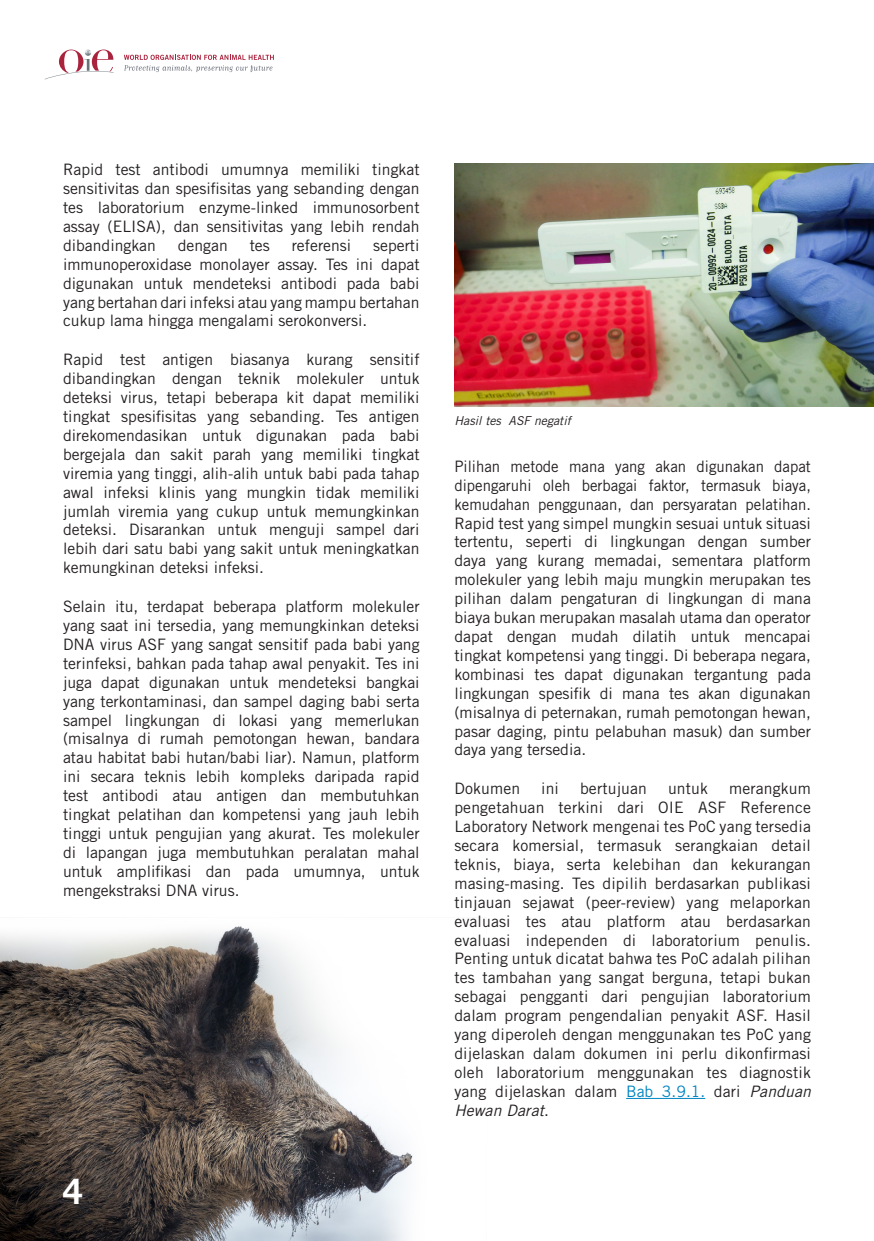
<style>
.page{position:relative;width:874px;height:1241px;background:#fff}
.page>*{position:absolute;margin:0;border:0;box-sizing:border-box;transform-origin:0 0}
.t1{font:700 35px "Trade Gothic LT Std";color:#fff}
.Body_Text{font:15.75px/18.9px "Trade Gothic LT Std";color:#231f20;text-align:justify}
.Body_Text-2{font:15.75px/18.9px "Trade Gothic LT Std";color:#231f20;text-align:justify;scale:.95 1}
.t2{font:italic 12.25px "Trade Gothic LT Std";color:#231f20}
.s1{color:#0084c1}
.s2{font-style:italic}
</style>
<div class="page">
<svg style="left:45px;top:49px;width:69px;height:30px"></svg>
<svg style="left:124px;top:55px;width:150px;height:17px"></svg>
<img style="left:0;top:926px;width:413px;height:314px">
<hr style="left:626px;top:1097px;width:79px;height:1px;background:#0084c1">
<img style="left:454px;top:164px;width:419px;height:242px">
<p class="Body_Text" style="left:63px;top:160px;width:358px">Rapid test antibodi umumnya memiliki tingkat sensitivitas dan spesifisitas yang sebanding dengan tes laboratorium enzyme-linked immunosorbent assay (ELISA), dan sensitivitas yang lebih rendah dibandingkan</p>
<p class="Body_Text" style="left:63px;top:235px;width:358px;text-indent:310px">seperti immunoperoxidase monolayer assay. Tes ini dapat digunakan untuk mendeteksi antibodi pada babi yang bertahan dari infeksi atau yang mampu bertahan cukup lama hingga mengalami serokonversi.</p>
<p class="Body_Text" style="left:63px;top:350px;width:358px">Rapid test antigen biasanya kurang sensitif dibandingkan dengan teknik molekuler untuk deteksi virus, tetapi beberapa kit dapat memiliki tingkat spesifisitas yang sebanding. Tes antigen direkomendasikan untuk digunakan pada babi bergejala dan sakit parah yang memiliki tingkat viremia yang tinggi, alih-alih untuk babi pada tahap awal infeksi klinis yang mungkin tidak memiliki jumlah viremia yang cukup untuk memungkinkan deteksi. Disarankan untuk menguji sampel dari lebih dari satu babi yang sakit untuk meningkatkan kemungkinan deteksi infeksi.</p>
<p class="Body_Text" style="left:63px;top:596px;width:358px">Selain itu, terdapat beberapa platform molekuler yang saat ini tersedia, yang memungkinkan deteksi DNA virus ASF yang sangat sensitif pada babi yang terinfeksi, bahkan pada tahap awal penyakit. Tes ini juga dapat digunakan untuk mendeteksi bangkai yang terkontaminasi, dan sampel daging babi serta sampel lingkungan di lokasi yang memerlukan (misalnya di rumah pemotongan hewan, bandara atau habitat babi hutan/babi liar). Namun, platform ini secara teknis lebih kompleks daripada rapid test antibodi atau antigen dan membutuhkan tingkat pelatihan dan kompetensi yang jauh lebih tinggi untuk pengujian yang akurat. Tes molekuler di lapangan juga membutuhkan peralatan mahal untuk amplifikasi dan pada umumnya, untuk mengekstraksi DNA virus.</p>
<p class="Body_Text" style="left:178px;top:235px;width:51px">dengan</p>
<p class="Body_Text" style="left:249px;top:235px;width:22px">tes</p>
<p class="Body_Text" style="left:291px;top:235px;width:61px">referensi</p>
<p class="t1" style="left:63px;top:1169px;width:21px">4</p>
<p class="t2" style="left:454px;top:413px;width:118px">Hasil tes ASF negatif</p>
<p class="Body_Text-2" style="left:454px;top:456px;width:376px">Pilihan metode mana yang akan digunakan dapat dipengaruhi oleh berbagai faktor, termasuk biaya, kemudahan penggunaan, dan persyaratan pelatihan.<br>Rapid test yang simpel mungkin sesuai untuk situasi tertentu, seperti di lingkungan dengan sumber daya yang kurang memadai, sementara platform molekuler yang lebih maju mungkin merupakan tes pilihan dalam pengaturan di lingkungan di mana biaya bukan merupakan masalah utama dan operator dapat dengan mudah dilatih untuk mencapai tingkat kompetensi yang tinggi. Di beberapa negara, kombinasi tes dapat digunakan tergantung pada lingkungan spesifik di mana tes akan digunakan (misalnya di peternakan, rumah pemotongan hewan, pasar daging, pintu pelabuhan masuk) dan sumber daya yang tersedia.</p>
<p class="Body_Text" style="left:454px;top:778px;width:67px">Dokumen</p>
<p class="Body_Text" style="left:541px;top:778px;width:19px">ini</p>
<p class="Body_Text" style="left:579px;top:778px;width:68px">bertujuan</p>
<p class="Body_Text" style="left:667px;top:778px;width:42px">untuk</p>
<p class="Body_Text" style="left:454px;top:778px;width:358px;text-indent:274px">merangkum pengetahuan terkini dari OIE ASF Reference Laboratory Network mengenai tes PoC yang tersedia secara komersial, termasuk serangkaian detail teknis, biaya, serta kelebihan dan kekurangan masing-masing. Tes dipilih berdasarkan publikasi tinjauan sejawat (peer-review) yang melaporkan evaluasi tes atau platform atau berdasarkan evaluasi independen di laboratorium penulis.<br>Penting untuk dicatat bahwa tes PoC adalah pilihan tes tambahan yang sangat berguna, tetapi bukan sebagai pengganti dari pengujian laboratorium dalam program pengendalian penyakit ASF. Hasil yang diperoleh dengan menggunakan tes PoC yang dijelaskan dalam dokumen ini perlu dikonfirmasi oleh laboratorium menggunakan tes diagnostik yang dijelaskan dalam <span class="s1">Bab 3.9.1.</span> dari <span class="s2">Panduan Hewan Darat</span>.</p>
</div>
